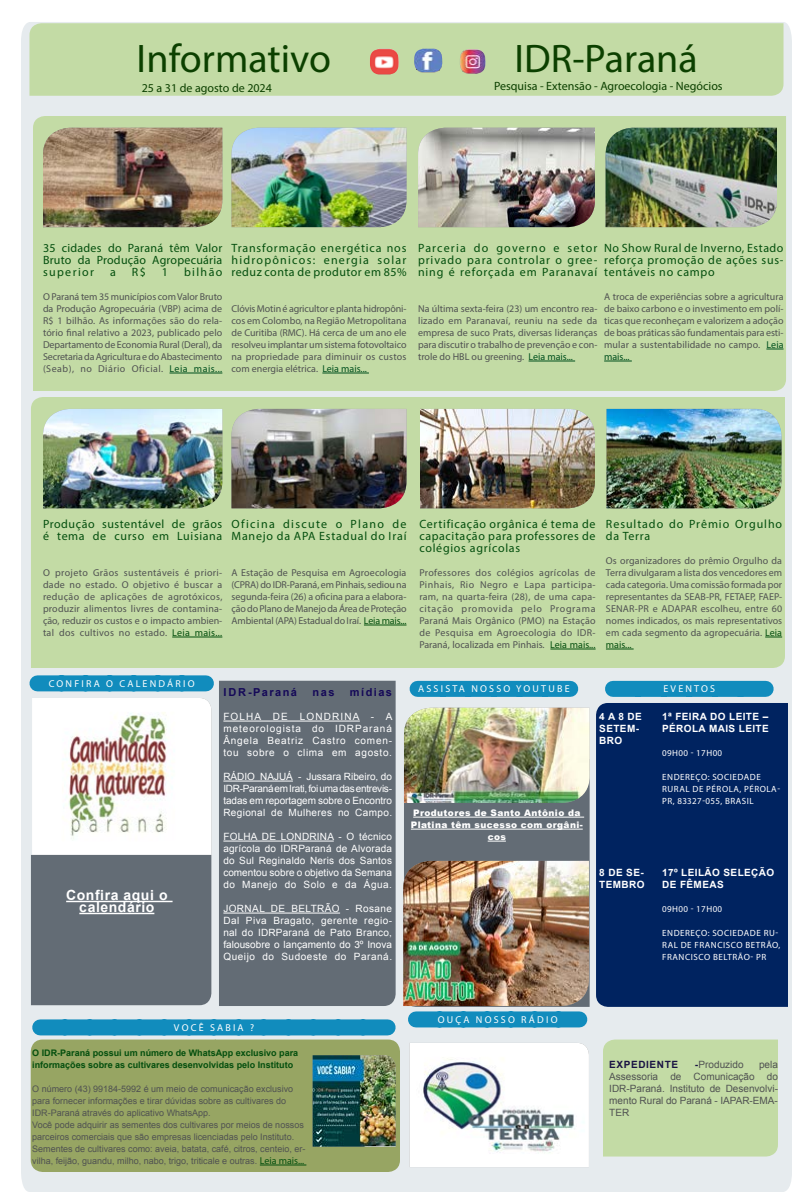
<style>
.page{position:relative;width:800px;height:1200px;background:#fff}
.page>*{position:absolute;margin:0;border:0;box-sizing:border-box;transform-origin:0 0}
.t1{font:40px "Myriad Pro";color:#0c4000}
.t2{font:700 14px/12px "Arial";letter-spacing:.04em;color:#fff;text-align:center}
.t3{font:12px/12px "Myriad Pro";letter-spacing:.06em;color:#044f0e;text-align:justify}
.t4{font:12px "Myriad Pro";color:#0c4000}
.t5{font:12px/12px "Myriad Pro";letter-spacing:.08em;color:#044f0e}
.t6{font:700 11px "Arial";letter-spacing:.13em;color:#150958}
.t7{font:10px/12px "Myriad Pro";color:#505252;text-align:justify}
.t8{font:10px/12px "Arial";letter-spacing:.035em;color:#fff;text-align:justify}
.t9{font:10px/12px "Arial";color:#505252;text-align:justify}
.t10{font:700 10px/12px "Arial";letter-spacing:.04em;color:#fff}
.t11{font:10px "Myriad Pro";letter-spacing:.22em;color:#fff}
.t12{font:700 10px "Arial";letter-spacing:.06em;color:#191343}
.t13{font:9px/12px "Arial";color:#505252}
.t14{font:9px/12px "Myriad Pro";letter-spacing:.06em;color:#fff}
.t15{font:700 9px/12px "Arial";color:#044f0e}
.t16{font:900 9px/12px "Arial";letter-spacing:.04em;color:#fff;text-align:center}
.s1{color:#00501d}
.s2{color:#044f0e}
.s3{font-family:"Myriad Pro";font-size:10px;color:#044f0e}
.s4{font-weight:700;color:#191343}
</style>
<div class="page">
<div style="left:21px;top:22px;width:771px;height:1170px;background:#e6ebee"></div>
<div style="left:31px;top:397px;width:754px;height:271px;background:#c3dba5"></div>
<div style="left:33px;top:116px;width:753px;height:275px;background:#c3dba5"></div>
<div style="left:596px;top:703px;width:192px;height:304px;background:#002360"></div>
<img style="left:43px;top:128px;width:179px;height:99px">
<img style="left:418px;top:128px;width:177px;height:99px">
<hr style="left:529px;top:361px;width:46px;height:1px;background:#00501d">
<div style="left:29px;top:23px;width:755px;height:73px;background:#c3dba5"></div>
<hr style="left:170px;top:373px;width:52px;height:1px;background:#00501d">
<svg style="left:413px;top:72px;width:30px;height:1px"></svg>
<img style="left:232px;top:409px;width:174px;height:99px">
<img style="left:420px;top:409px;width:175px;height:99px">
<hr style="left:550px;top:649px;width:46px;height:1px;background:#044f0e">
<hr style="left:364px;top:625px;width:43px;height:1px;background:#044f0e">
<img style="left:43px;top:409px;width:179px;height:99px">
<hr style="left:172px;top:637px;width:50px;height:1px;background:#044f0e">
<div style="left:613px;top:681px;width:153px;height:16px;background:#118cbd"></div>
<img style="left:369px;top:49px;width:31px;height:25px">
<img style="left:413px;top:49px;width:30px;height:23px">
<img style="left:459px;top:49px;width:28px;height:25px">
<hr style="left:322px;top:373px;width:47px;height:1px;background:#00501d">
<img style="left:232px;top:128px;width:174px;height:99px">
<div style="left:603px;top:1040px;width:175px;height:117px;background:#c3dba5"></div>
<img style="left:607px;top:409px;width:175px;height:99px">
<svg style="left:765px;top:637px;width:17px;height:1px"></svg>
<svg style="left:606px;top:649px;width:28px;height:1px"></svg>
<img style="left:606px;top:128px;width:171px;height:99px">
<svg style="left:766px;top:349px;width:18px;height:1px"></svg>
<svg style="left:604px;top:361px;width:28px;height:1px"></svg>
<img style="left:31px;top:675px;width:559px;height:497px">
<hr style="left:66px;top:901px;width:107px;height:1px;background:#fff">
<hr style="left:79px;top:913px;width:75px;height:1px;background:#fff">
<h1 class="t1" style="left:137px;top:34px;width:196px">Informativo</h1>
<h1 class="t1" style="left:515px;top:34px;width:185px">IDR-Paraná</h1>
<p class="t4" style="left:142px;top:80px;width:132px">25 a 31 de agosto de 2024</p>
<p class="t4" style="left:494px;top:78px;width:230px">Pesquisa - Extensão - Agroecologia - Negócios</p>
<p class="t3" style="left:43px;top:242px;width:181px">35 cidades do Paraná têm Valor Bruto da Produção Agropecuária superior</p>
<p class="t3" style="left:110px;top:266px;width:7px">a</p>
<p class="t3" style="left:132px;top:266px;width:15px">R$</p>
<p class="t3" style="left:162px;top:266px;width:8px">1</p>
<p class="t3" style="left:184px;top:266px;width:40px">bilhão</p>
<p class="t7" style="left:43px;top:290px;width:181px">O Paraná tem 35 municípios com Valor Bruto da Produção Agropecuária (VBP) acima de R$ 1 bilhão. As informações são do rela&shy;tório final relativo a 2023, publicado pelo Departamento de Economia Rural (Deral), da Secretaria da Agricultura e do Abastecimento (Seab), no Diário Oficial. <span class="s1">Leia mais...</span></p>
<p class="t3" style="left:232px;top:242px;width:177px">Transformação energética nos hidropônicos: energia solar reduz conta de produtor em 85%</p>
<p class="t7" style="left:232px;top:302px;width:177px">Clóvis Motin é agricultor e planta hidropôni&shy;cos em Colombo, na Região Metropolitana de Curitiba (RMC). Há cerca de um ano ele resolveu implantar um sistema fotovoltaico na propriedade para diminuir os custos com energia elétrica. <span class="s1">Leia mais...</span></p>
<p class="t3" style="left:418px;top:242px;width:181px">Parceria do governo e setor privado para controlar o gree&shy;ning é reforçada em Paranavaí</p>
<p class="t7" style="left:418px;top:302px;width:181px">Na última sexta-feira (23) um encontro rea&shy;lizado em Paranavaí, reuniu na sede da empresa de suco Prats, diversas lideranças para discutir o trabalho de prevenção e con&shy;trole do HBL ou greening. <span class="s1">Leia mais...</span></p>
<p class="t3" style="left:604px;top:242px;width:181px">No Show Rural de Inverno, Estado reforça promoção de ações sus&shy;tentáveis no campo</p>
<p class="t7" style="left:604px;top:290px;width:181px">A troca de experiências sobre a agricultura de baixo carbono e o investimento em polí&shy;ticas que reconheçam e valorizem a adoção de boas práticas são fundamentais para esti&shy;mular a sustentabilidade no campo. <span class="s1">Leia mais...</span></p>
<p class="t3" style="left:43px;top:518px;width:181px">Produção sustentável de grãos é tema de curso em Luisiana</p>
<p class="t7" style="left:43px;top:566px;width:181px">O projeto Grãos sustentáveis é priori&shy;dade no estado. O objetivo é buscar a redução de aplicações de agrotóxicos, produzir alimentos livres de contamina&shy;ção, reduzir os custos e o impacto ambien&shy;tal dos cultivos no estado. <span class="s2">Leia mais...</span></p>
<p class="t3" style="left:232px;top:518px;width:177px">Oficina discute o Plano de<br>Manejo da APA Estadual do Iraí</p>
<p class="t7" style="left:232px;top:566px;width:177px">A Estação de Pesquisa em Agroecologia (CPRA) do IDR-Paraná, em Pinhais, sediou na segunda-feira (26) a oficina para a elabora&shy;ção do Plano de Manejo da Área de Proteção Ambiental (APA) Estadual do Iraí. <span class="s2">Leia mais...</span></p>
<p class="t3" style="left:419px;top:518px;width:178px">Certificação orgânica é tema de capacitação para professores de colégios agrícolas</p>
<p class="t7" style="left:419px;top:566px;width:178px">Professores dos colégios agrícolas de Pinhais, Rio Negro e Lapa participa&shy;ram, na quarta-feira (28), de uma capa&shy;citação promovida pelo Programa Paraná Mais Orgânico (PMO) na Estação de Pesquisa em Agroecologia do IDR-Paraná, localizada em Pinhais. <span class="s2">Leia mais...</span></p>
<p class="t5" style="left:606px;top:518px;width:178px">Resultado do Prêmio Orgulho da Terra</p>
<p class="t7" style="left:606px;top:554px;width:178px">Os organizadores do prêmio Orgulho da Terra divulgaram a lista dos vencedores em cada categoria. Uma comissão formada por representantes da SEAB-PR, FETAEP, FAEP-SENAR-PR e ADAPAR escolheu, entre 60 nomes indicados, os mais representativos em cada segmento da agropecuária. <span class="s2">Leia mais...</span></p>
<p class="t11" style="left:49px;top:677px;width:147px">CONFIRA O CALENDÁRIO</p>
<h2 class="t2" style="left:66px;top:890px;width:103px">Confira aqui o calendário</h2>
<p class="t6" style="left:223px;top:685px;width:75px">IDR-Paraná</p>
<p class="t6" style="left:313px;top:685px;width:23px">nas</p>
<p class="t6" style="left:350px;top:685px;width:44px">mídias</p>
<p class="t8" style="left:223px;top:711px;width:171px">FOLHA DE LONDRINA - A meteorologista do IDRParaná Ângela Beatriz Castro comen&shy;tou sobre o clima em agosto.</p>
<p class="t8" style="left:223px;top:771px;width:170px">RÁDIO NAJUÁ - Jussara Ribeiro, do IDR-Paraná em Irati, foi uma das entrevis&shy;tadas em reportagem sobre o Encontro Regional de Mulheres no Campo.</p>
<p class="t8" style="left:223px;top:831px;width:170px">FOLHA DE LONDRINA - O técnico agrícola do IDRParaná de Alvorada do Sul Reginaldo Neris dos Santos comentou sobre o objetivo da Semana do Manejo do Solo e da Água.</p>
<p class="t8" style="left:223px;top:903px;width:170px">JORNAL DE BELTRÃO - Rosane Dal Piva Bragato, gerente regio&shy;nal do IDRParaná de Pato Branco, falousobre o lançamento do 3º Inova Queijo do Sudoeste do Paraná.</p>
<p class="t11" style="left:418px;top:683px;width:153px">ASSISTA NOSSO YOUTUBE</p>
<p class="t16" style="left:411px;top:807px;width:173px">Produtores de Santo Antônio da<br>Platina têm sucesso com orgâni&shy;cos</p>
<p class="t10" style="left:599px;top:711px;width:44px">4 A 8 DE<br>SETEM-<br>BRO</p>
<p class="t11" style="left:663px;top:683px;width:53px">EVENTOS</p>
<p class="t10" style="left:662px;top:711px;width:108px">1ª FEIRA DO LEITE –<br>PÉROLA MAIS LEITE</p>
<p class="t14" style="left:662px;top:747px;width:62px">09H00 - 17H00</p>
<p class="t14" style="left:662px;top:771px;width:119px">ENDEREÇO: SOCIEDADE<br>RURAL DE PÉROLA, PÉROLA-<br>PR, 83327-055, BRASIL</p>
<p class="t10" style="left:599px;top:867px;width:47px">8 DE SE-<br>TEMBRO</p>
<p class="t10" style="left:662px;top:867px;width:114px">17º LEILÃO SELEÇÃO<br>DE FÊMEAS</p>
<p class="t14" style="left:662px;top:903px;width:62px">09H00 - 17H00</p>
<p class="t14" style="left:662px;top:927px;width:120px">ENDEREÇO: SOCIEDADE RU-<br>RAL DE FRANCISCO BETRÃO,<br>FRANCISCO BELTRÃO- PR</p>
<p class="t11" style="left:174px;top:1021px;width:82px">VOCÊ SABIA ?</p>
<p class="t15" style="left:32px;top:1047px;width:268px">O IDR-Paraná possui um número de WhatsApp exclusivo para informações sobre as cultivares desenvolvidas pelo Instituto</p>
<p class="t13" style="left:32px;top:1083px;width:275px">O número (43) 99184-5992 é um meio de comunicação exclusivo para fornecer informações e tirar dúvidas sobre as cultivares do IDR-Paraná através do aplicativo WhatsApp.<br>Você pode adquirir as sementes dos cultivares por meios de nossos parceiros comerciais que são empresas licenciadas pelo Instituto.<br>Sementes de cultivares como: aveia, batata, café, citros, centeio, er&shy;vilha, feijão, guandu, milho, nabo, trigo, triticale e outras. <span class="s3">Leia mais...</span></p>
<p class="t11" style="left:438px;top:1013px;width:121px">OUÇA NOSSO RÁDIO</p>
<p class="t9" style="left:609px;top:1059px;width:170px;text-indent:150px">pela Assessoria de Comunicação do IDR-Paraná. Instituto de Desenvolvi&shy;mento Rural do Paraná - IAPAR-EMA-TER</p>
<p class="t12" style="left:609px;top:1058px;width:70px">EXPEDIENTE</p>
<p class="t9" style="left:695px;top:1059px;width:50px"><span class="s4">-</span>Produzido</p>
</div>
